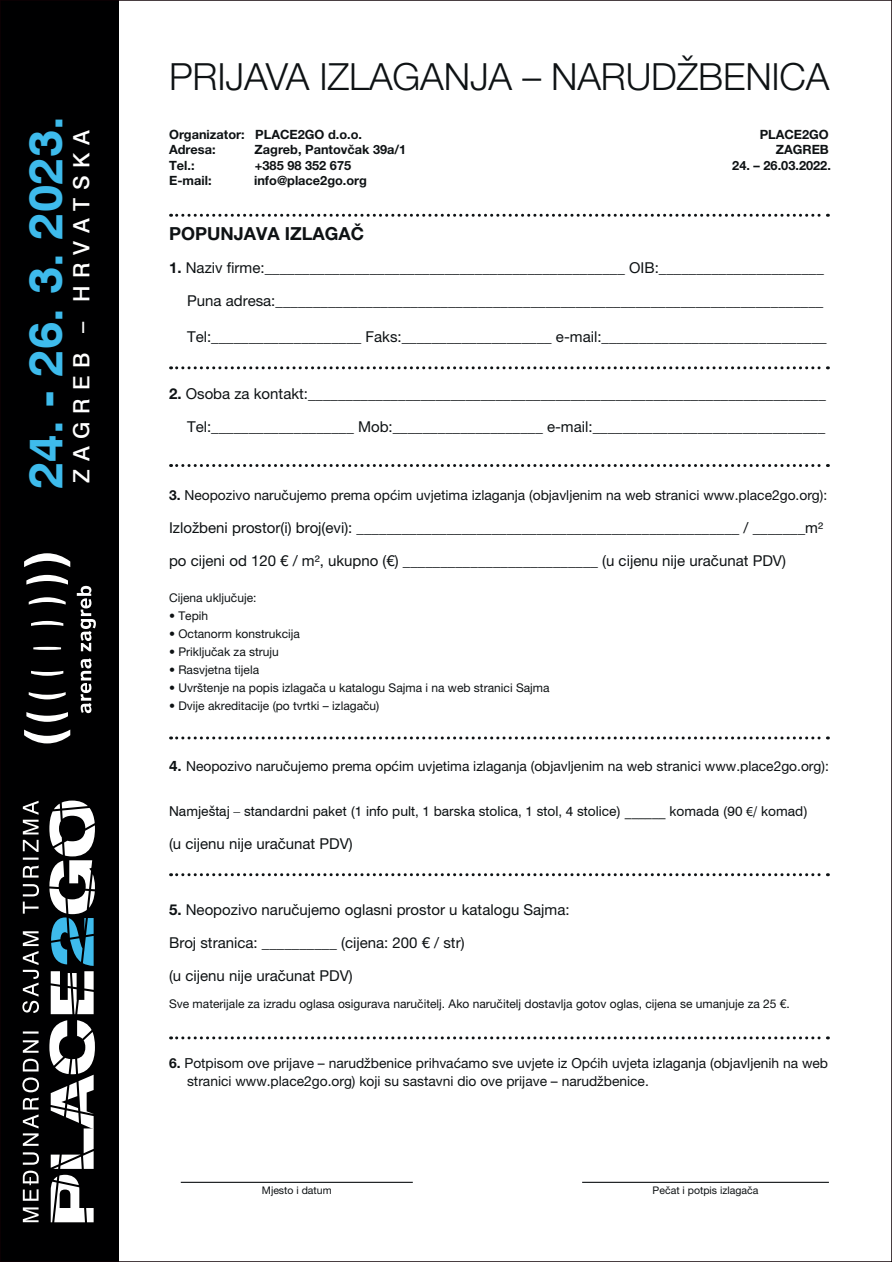
<style>
.page{position:relative;width:892px;height:1262px;background:#fff}
.page>*{position:absolute;margin:0;border:0;box-sizing:border-box;transform-origin:0 0}
.t1{font:700 48.3px "Swiss 721 BT";color:#3ebbec}
.t2{font:300 37.5px "Helvetica Neue LT Pro";letter-spacing:-.005em;color:#0e1214}
.t3{font:500 22.5px "Swiss 721 BT";letter-spacing:.345em;color:#fff}
.t4{font:700 18px "Helvetica Neue LT Pro";color:#0e1214}
.t5{font:15px "Helvetica Neue LT Pro";color:#0e1214}
.t6{font:13.8px/18px "Helvetica Neue LT Pro";color:#0e1214}
.t7{font:13.65px "Swiss 721 BT";color:#0e1214}
.t8{font:700 12.75px/15.3px "Helvetica Neue LT Pro";color:#0e1214}
.t9{font:12px "Helvetica Neue LT Pro";color:#0e1214}
.t10{font:10.5px "Helvetica Neue LT Pro";color:#0e1214}
.s1{font-weight:700}
.s2{font-family:"Swiss 721 BT";font-weight:700;font-size:15px}
.s3{font-family:"Myriad Pro"}
</style>
<div class="page">
<div style="left:0;top:0;width:118px;height:1261px;background:#000001"></div>
<svg style="left:24px;top:553px;width:72px;height:190px"></svg>
<svg style="left:170px;top:214px;width:658px;height:3px"></svg>
<svg style="left:170px;top:366px;width:658px;height:3px"></svg>
<svg style="left:170px;top:464px;width:658px;height:3px"></svg>
<svg style="left:170px;top:736px;width:658px;height:3px"></svg>
<svg style="left:170px;top:1036px;width:658px;height:3px"></svg>
<hr style="left:181px;top:1181px;width:232px;height:1px;background:#0e1214">
<hr style="left:582px;top:1181px;width:246px;height:1px;background:#0e1214">
<svg style="left:51px;top:1174px;width:43px;height:48px"></svg>
<svg style="left:51px;top:971px;width:43px;height:43px"></svg>
<svg style="left:49px;top:1020px;width:46px;height:148px"></svg>
<svg style="left:49px;top:800px;width:46px;height:165px"></svg>
<svg style="left:22px;top:800px;width:17px;height:422px"></svg>
<svg style="left:170px;top:873px;width:658px;height:3px"></svg>
<h1 class="t1" style="left:16px;top:489px;width:374px;rotate:-90deg">24. - 26. 3. 2023.</h1>
<h3 class="t3" style="left:68px;top:482px;width:354px;rotate:-90deg">ZAGREB – HRVATSKA</h3>
<h2 class="t2" style="left:169px;top:54px;width:661px">PRIJAVA IZLAGANJA – NARUDŽBENICA</h2>
<p class="t8" style="left:169px;top:126px;width:194px">Organizator: PLACE2GO d.o.o.<br>Adresa:</p>
<p class="t8" style="left:759px;top:126px;width:71px;text-align:right">PLACE2GO<br>ZAGREB</p>
<p class="t8" style="left:732px;top:157px;width:100px">24. – 26.03.2022.</p>
<p class="t8" style="left:254px;top:142px;width:153px">Zagreb, Pantovčak 39a/1</p>
<p class="t8" style="left:169px;top:157px;width:27px">Tel.:</p>
<p class="t8" style="left:255px;top:157px;width:98px">+385 98 352 675</p>
<p class="t8" style="left:169px;top:172px;width:44px">E-mail:</p>
<p class="t8" style="left:254px;top:172px;width:114px">info@place2go.org</p>
<p class="t4" style="left:169px;top:222px;width:197px">POPUNJAVA IZLAGAČ</p>
<p class="t5" style="left:169px;top:258px;width:656px"><span class="s1">1.</span> Naziv firme:________________________________________________ OIB:______________________</p>
<p class="t5" style="left:187px;top:291px;width:637px">Puna adresa:_________________________________________________________________________</p>
<p class="t5" style="left:187px;top:327px;width:641px">Tel:____________________ Faks:____________________ e-mail:______________________________</p>
<p class="t5" style="left:169px;top:385px;width:658px"><span class="s1">2.</span> Osoba za kontakt:_____________________________________________________________________</p>
<p class="t5" style="left:187px;top:418px;width:639px">Tel:___________________ Mob:____________________ e-mail:_______________________________</p>
<p class="t6" style="left:169px;top:486px;width:659px"><span class="s1">3.</span> Neopozivo naručujemo prema općim uvjetima izlaganja (objavljenim na web stranici www.place2go.org):</p>
<p class="t5" style="left:169px;top:519px;width:655px">Izložbeni prostor(i) broj(evi): ___________________________________________________ / _______m²</p>
<p class="t5" style="left:169px;top:552px;width:618px">po cijeni od 120 € / m², ukupno (€) __________________________ (u cijenu nije uračunat PDV)</p>
<p class="t9" style="left:169px;top:591px;width:89px">Cijena uključuje:</p>
<p class="t9" style="left:169px;top:609px;width:41px">• Tepih</p>
<p class="t9" style="left:169px;top:627px;width:132px">• Octanorm konstrukcija</p>
<p class="t9" style="left:169px;top:645px;width:111px">• Priključak za struju</p>
<p class="t9" style="left:169px;top:663px;width:92px">• Rasvjetna tijela</p>
<p class="t9" style="left:169px;top:681px;width:382px">• Uvrštenje na popis izlagača u katalogu Sajma i na web stranici Sajma</p>
<p class="t9" style="left:169px;top:699px;width:212px">• Dvije akreditacije (po tvrtki – izlagaču)</p>
<p class="t6" style="left:169px;top:757px;width:661px"><span class="s2">4.</span> Neopozivo naručujemo prema općim uvjetima izlaganja (objavljenim na web stranici www.place2go.org):</p>
<p class="t7" style="left:169px;top:803px;width:640px">Namještaj – standardni paket (1 info pult, 1 barska stolica, 1 stol, 4 stolice) ______ komada (90 <span class="s3">€</span>/ komad)</p>
<p class="t5" style="left:169px;top:835px;width:185px">(u cijenu nije uračunat PDV)</p>
<p class="t5" style="left:169px;top:900px;width:402px"><span class="s1">5.</span> Neopozivo naručujemo oglasni prostor u katalogu Sajma:</p>
<p class="t5" style="left:169px;top:933px;width:297px">Broj stranica: __________ (cijena: 200 € / str)</p>
<p class="t5" style="left:169px;top:966px;width:185px">(u cijenu nije uračunat PDV)</p>
<p class="t9" style="left:169px;top:996px;width:622px">Sve materijale za izradu oglasa osigurava naručitelj. Ako naručitelj dostavlja gotov oglas, cijena se umanjuje za 25 €.</p>
<p class="t6" style="left:187px;top:1053px;width:642px;text-indent:-18px"><span class="s1">6.</span> Potpisom ove prijave – narudžbenice prihvaćamo sve uvjete iz Općih uvjeta izlaganja (objavljenih na web stranici www.place2go.org) koji su sastavni dio ove prijave – narudžbenice.</p>
<p class="t10" style="left:262px;top:1184px;width:71px">Mjesto i datum</p>
<p class="t10" style="left:652px;top:1184px;width:107px">Pečat i potpis izlagača</p>
</div>
